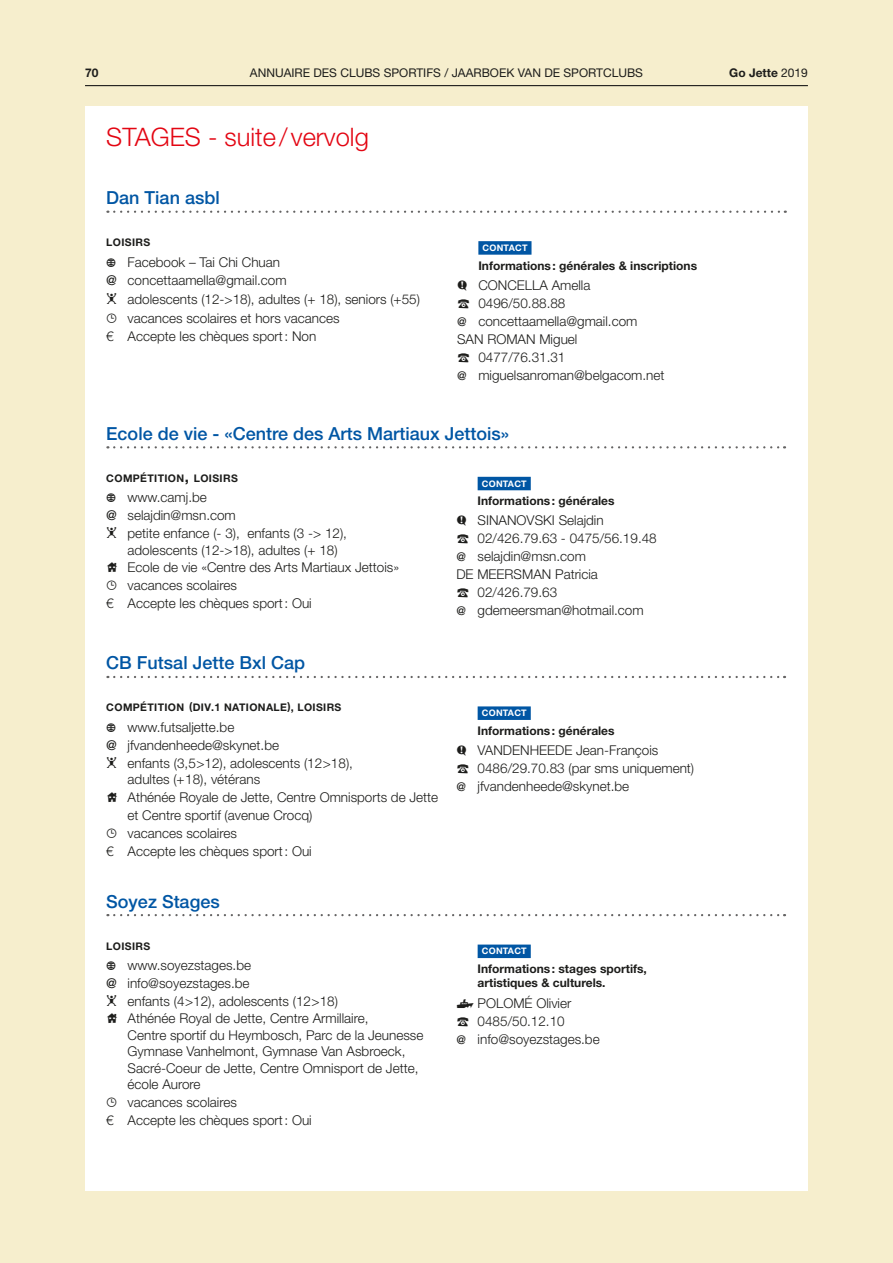
<style>
.page{position:relative;width:893px;height:1263px;background:#f6eecd}
.page>*{position:absolute;margin:0;border:0;box-sizing:border-box;transform-origin:0 0}
.t1{font:300 25.5px "Helvetica Neue LT Std";color:#e30613}
.t2{font:500 18px "Helvetica Neue LT Std";color:#0056a4}
.t3{font:300 13.5px/18px "Helvetica Neue LT Std";color:#1d1d1b}
.t4{font:700 12px/14.4px "Helvetica Neue LT Std";color:#1d1d1b}
.t5{font:12px "Helvetica Neue LT Std";color:#1d1d1b}
.t6{font:700 10.5px "Helvetica Neue LT Std";letter-spacing:.035em;color:#1d1d1b}
.t7{font:700 9px "Helvetica Neue LT Std";letter-spacing:.025em;color:#fff}
.s1{font-weight:400}
.s2{font-weight:500}
.s3{font-weight:500;font-size:12px}
.s4{font-size:15px}
.s5{font-size:10.8px}
</style>
<div class="page">
<hr style="left:85px;top:85px;width:723px;height:1px;background:#1d1d1b">
<div style="left:85px;top:106px;width:723px;height:1085px;background:#fff"></div>
<svg style="left:114px;top:211px;width:672px;height:2px"></svg>
<div style="left:478px;top:241px;width:53px;height:14px;background:#0056a4"></div>
<svg style="left:114px;top:446px;width:671px;height:2px"></svg>
<div style="left:478px;top:477px;width:53px;height:13px;background:#0056a4"></div>
<svg style="left:114px;top:676px;width:671px;height:2px"></svg>
<div style="left:478px;top:706px;width:53px;height:14px;background:#0056a4"></div>
<svg style="left:114px;top:914px;width:671px;height:2px"></svg>
<div style="left:478px;top:944px;width:53px;height:14px;background:#0056a4"></div>
<p class="t4" style="left:85px;top:65px;width:15px">70</p>
<p class="t5" style="left:250px;top:65px;width:395px">ANNUAIRE DES CLUBS SPORTIFS / JAARBOEK VAN DE SPORTCLUBS</p>
<p class="t4" style="left:729px;top:65px;width:80px">Go Jette <span class="s1">2019</span></p>
<h1 class="t1" style="left:106px;top:121px;width:264px">STAGES - suite/ vervolg</h1>
<h2 class="t2" style="left:106px;top:187px;width:115px">Dan Tian asbl</h2>
<p class="t6" style="left:106px;top:236px;width:46px">LOISIRS</p>
<p class="t3" style="left:106px;top:253px;width:182px;text-indent:21px">Facebook – Tai Chi Chuan <span class="s2">@</span> concettaamella@gmail.com</p>
<p class="t3" style="left:128px;top:290px;width:294px">adolescents (12-&gt;18), adultes (+ 18), seniors (+55)</p>
<p class="t3" style="left:128px;top:309px;width:214px">vacances scolaires et hors vacances</p>
<p class="t3" style="left:106px;top:327px;width:212px">€ Accepte les chèques sport: Non</p>
<p class="t7" style="left:483px;top:242px;width:46px">CONTACT</p>
<p class="t4" style="left:478px;top:258px;width:220px">Informations: générales &amp; inscriptions</p>
<p class="t3" style="left:478px;top:276px;width:114px">CONCELLA Amella</p>
<p class="t3" style="left:457px;top:294px;width:182px">★ 0496/50.88.88<br><span class="s3">@</span> concettaamella@gmail.com<br>SAN ROMAN Miguel</p>
<p class="t3" style="left:457px;top:348px;width:209px">★ 0477/76.31.31<br><span class="s3">@</span> miguelsanroman@belgacom.net</p>
<h2 class="t2" style="left:106px;top:423px;width:404px">Ecole de vie - «Centre des Arts Martiaux Jettois»</h2>
<p class="t6" style="left:106px;top:471px;width:133px">COMPÉTITION<span class="s4">,</span> LOISIRS</p>
<p class="t3" style="left:128px;top:488px;width:81px">www.camj.be</p>
<p class="t3" style="left:106px;top:506px;width:131px"><span class="s2">@</span> selajdin@msn.com</p>
<p class="t3" style="left:128px;top:524px;width:221px">petite enfance (- 3), enfants (3 -&gt; 12),</p>
<p class="t3" style="left:128px;top:541px;width:212px">adolescents (12-&gt;18), adultes (+ 18)</p>
<p class="t3" style="left:128px;top:558px;width:273px">Ecole de vie «Centre des Arts Martiaux Jettois»</p>
<p class="t3" style="left:128px;top:576px;width:111px">vacances scolaires</p>
<p class="t3" style="left:106px;top:594px;width:207px">€ Accepte les chèques sport: Oui</p>
<p class="t7" style="left:482px;top:478px;width:46px">CONTACT</p>
<p class="t4" style="left:478px;top:493px;width:139px">Informations: générales</p>
<p class="t3" style="left:478px;top:511px;width:128px">SINANOVSKI Selajdin</p>
<p class="t3" style="left:456px;top:529px;width:202px">★ 02/426.79.63 - 0475/56.19.48 <span class="s3">@</span> selajdin@msn.com<br>DE MEERSMAN Patricia</p>
<p class="t3" style="left:456px;top:583px;width:189px">★ 02/426.79.63<br><span class="s3">@</span> gdemeersman@hotmail.com</p>
<h2 class="t2" style="left:106px;top:652px;width:200px">CB Futsal Jette Bxl Cap</h2>
<p class="t6" style="left:106px;top:701px;width:237px">COMPÉTITION <span class="s5">(</span>DIV<span class="s5">.1</span> NATIONALE<span class="s5">),</span> LOISIRS</p>
<p class="t3" style="left:128px;top:718px;width:108px">www.futsaljette.be</p>
<p class="t3" style="left:106px;top:736px;width:174px"><span class="s2">@</span> jfvandenheede@skynet.be</p>
<p class="t3" style="left:128px;top:754px;width:227px">enfants (3,5&gt;12), adolescents (12&gt;18),</p>
<p class="t3" style="left:128px;top:770px;width:134px">adultes (+18), vétérans</p>
<p class="t3" style="left:128px;top:788px;width:312px">Athénée Royale de Jette, Centre Omnisports de Jette</p>
<p class="t3" style="left:128px;top:806px;width:186px">et Centre sportif (avenue Crocq)</p>
<p class="t3" style="left:128px;top:824px;width:111px">vacances scolaires</p>
<p class="t3" style="left:106px;top:842px;width:207px">€ Accepte les chèques sport: Oui</p>
<h2 class="t2" style="left:106px;top:890px;width:115px">Soyez Stages</h2>
<p class="t6" style="left:106px;top:939px;width:46px">LOISIRS</p>
<p class="t3" style="left:128px;top:956px;width:125px">www.soyezstages.be</p>
<p class="t3" style="left:106px;top:974px;width:145px"><span class="s2">@</span> info@soyezstages.be</p>
<p class="t3" style="left:128px;top:992px;width:212px">enfants (4&gt;12), adolescents (12&gt;18)</p>
<p class="t3" style="left:128px;top:1009px;width:242px">Athénée Royal de Jette, Centre Armillaire,</p>
<p class="t3" style="left:128px;top:1026px;width:297px">Centre sportif du Heymbosch, Parc de la Jeunesse</p>
<p class="t3" style="left:128px;top:1042px;width:279px">Gymnase Vanhelmont, Gymnase Van Asbroeck,</p>
<p class="t3" style="left:128px;top:1059px;width:292px">Sacré-Coeur de Jette, Centre Omnisport de Jette,</p>
<p class="t3" style="left:128px;top:1075px;width:75px">école Aurore</p>
<p class="t3" style="left:106px;top:1093px;width:207px;text-indent:21px">vacances scolaires<br>€ Accepte les chèques sport: Oui</p>
<p class="t7" style="left:482px;top:707px;width:46px">CONTACT</p>
<p class="t4" style="left:478px;top:723px;width:139px">Informations: générales</p>
<p class="t3" style="left:478px;top:741px;width:182px">VANDENHEEDE Jean-François</p>
<p class="t3" style="left:456px;top:759px;width:239px">★ 0486/29.70.83 (par sms uniquement) <span class="s3">@</span> jfvandenheede@skynet.be</p>
<p class="t7" style="left:482px;top:945px;width:46px">CONTACT</p>
<p class="t4" style="left:478px;top:961px;width:171px">Informations: stages sportifs, artistiques &amp; culturels.</p>
<p class="t3" style="left:478px;top:993px;width:95px">POLOMÉ Olivier</p>
<p class="t3" style="left:456px;top:1011px;width:145px">★ 0485/50.12.10<br><span class="s3">@</span> info@soyezstages.be</p>
</div>
